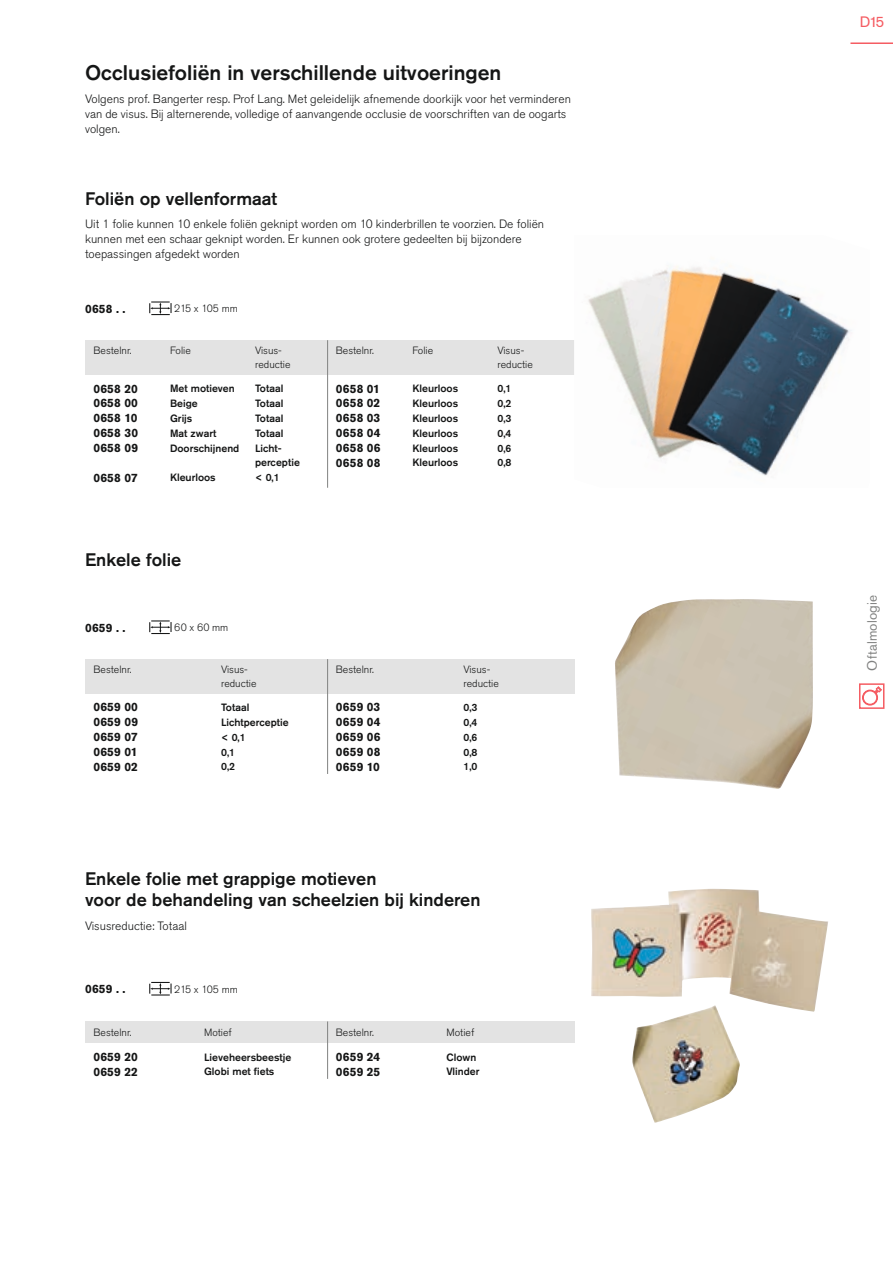
<style>
.page{position:relative;width:893px;height:1263px;background:#fff}
.page>*{position:absolute;margin:0;border:0;box-sizing:border-box;transform-origin:0 0}
.t1{font:500 21px "Akzidenz Grotesk Pro";color:#151616}
.t2{font:500 18px/21px "Akzidenz Grotesk Pro";color:#151616}
.t3{font:15px "Akzidenz Grotesk Pro";color:#f55c62}
.t4{font:13.5px "Akzidenz Grotesk Pro";letter-spacing:.01em;color:#818281}
.t5{font:300 12px/15px "Akzidenz Grotesk Pro";color:#151616}
.t6{font:700 12px "Akzidenz Grotesk Pro";letter-spacing:.02em;color:#151616}
.t7{font:500 10.5px/13.5px "Akzidenz Grotesk Pro";color:#151616}
.t8{font:300 10.5px/13.5px "Akzidenz Grotesk Pro";color:#151616}
</style>
<div class="page">
<div style="left:85px;top:340px;width:489px;height:34px;background:#e3e3e3"></div>
<hr style="left:327px;top:340px;width:1px;height:148px;background:#818281">
<div style="left:85px;top:659px;width:489px;height:34px;background:#e3e3e3"></div>
<hr style="left:327px;top:659px;width:1px;height:115px;background:#818281">
<div style="left:85px;top:1021px;width:489px;height:22px;background:#e3e3e3"></div>
<hr style="left:327px;top:1021px;width:1px;height:58px;background:#818281">
<img style="left:588px;top:266px;width:262px;height:210px">
<img style="left:615px;top:599px;width:198px;height:190px">
<img style="left:591px;top:889px;width:237px;height:123px">
<img style="left:632px;top:1005px;width:108px;height:118px">
<svg style="left:149px;top:301px;width:23px;height:14px"></svg>
<svg style="left:149px;top:620px;width:23px;height:14px"></svg>
<svg style="left:149px;top:982px;width:23px;height:13px"></svg>
<svg style="left:850px;top:42px;width:43px;height:667px"></svg>
<h1 class="t1" style="left:85px;top:59px;width:418px">Occlusiefoliën in verschillende uitvoeringen</h1>
<p class="t5" style="left:85px;top:91px;width:487px">Volgens prof. Bangerter resp. Prof Lang. Met geleidelijk afnemende doorkijk voor het verminderen van de visus. Bij alternerende, volledige of aanvangende occlusie de voorschriften van de oogarts volgen.</p>
<h2 class="t2" style="left:85px;top:188px;width:194px">Foliën op vellenformaat</h2>
<p class="t5" style="left:85px;top:217px;width:461px">Uit 1 folie kunnen 10 enkele foliën geknipt worden om 10 kinderbrillen te voorzien. De foliën kunnen met een schaar geknipt worden. Er kunnen ook grotere gedeelten bij bijzondere toepassingen afgedekt worden</p>
<p class="t6" style="left:85px;top:301px;width:42px">0658 . .</p>
<p class="t8" style="left:174px;top:302px;width:65px">215 x 105 mm</p>
<p class="t8" style="left:94px;top:344px;width:40px">Bestelnr.</p>
<p class="t8" style="left:170px;top:344px;width:22px">Folie</p>
<p class="t8" style="left:255px;top:344px;width:37px">Visus&shy;reductie</p>
<p class="t8" style="left:336px;top:344px;width:40px">Bestelnr.</p>
<p class="t8" style="left:412px;top:344px;width:22px">Folie</p>
<p class="t8" style="left:497px;top:344px;width:37px">Visus&shy;reductie</p>
<p class="t6" style="left:94px;top:380px;width:46px">0658 20</p>
<p class="t7" style="left:170px;top:381px;width:66px">Met motieven</p>
<p class="t7" style="left:255px;top:381px;width:30px">Totaal</p>
<p class="t6" style="left:336px;top:380px;width:46px">0658 01</p>
<p class="t7" style="left:412px;top:381px;width:47px">Kleurloos</p>
<p class="t7" style="left:497px;top:381px;width:15px">0,1</p>
<p class="t6" style="left:94px;top:395px;width:46px">0658 00</p>
<p class="t7" style="left:170px;top:396px;width:29px">Beige</p>
<p class="t7" style="left:255px;top:396px;width:30px">Totaal</p>
<p class="t6" style="left:336px;top:395px;width:46px">0658 02</p>
<p class="t7" style="left:412px;top:396px;width:47px">Kleurloos</p>
<p class="t7" style="left:497px;top:396px;width:15px">0,2</p>
<p class="t6" style="left:94px;top:410px;width:46px">0658 10</p>
<p class="t7" style="left:170px;top:411px;width:24px">Grijs</p>
<p class="t7" style="left:255px;top:411px;width:30px">Totaal</p>
<p class="t6" style="left:336px;top:410px;width:46px">0658 03</p>
<p class="t7" style="left:412px;top:411px;width:47px">Kleurloos</p>
<p class="t7" style="left:497px;top:411px;width:15px">0,3</p>
<p class="t6" style="left:94px;top:425px;width:46px">0658 30</p>
<p class="t7" style="left:170px;top:426px;width:48px">Mat zwart</p>
<p class="t7" style="left:255px;top:426px;width:30px">Totaal</p>
<p class="t6" style="left:336px;top:425px;width:46px">0658 04</p>
<p class="t7" style="left:412px;top:426px;width:47px">Kleurloos</p>
<p class="t7" style="left:497px;top:426px;width:15px">0,4</p>
<p class="t6" style="left:94px;top:440px;width:46px">0658 09</p>
<p class="t7" style="left:170px;top:442px;width:71px">Doorschijnend</p>
<p class="t7" style="left:255px;top:442px;width:46px">Licht&shy;perceptie</p>
<p class="t6" style="left:336px;top:440px;width:46px">0658 06</p>
<p class="t7" style="left:412px;top:441px;width:47px">Kleurloos</p>
<p class="t7" style="left:497px;top:441px;width:15px">0,6</p>
<p class="t6" style="left:336px;top:455px;width:46px">0658 08</p>
<p class="t7" style="left:412px;top:456px;width:47px">Kleurloos</p>
<p class="t7" style="left:497px;top:456px;width:15px">0,8</p>
<p class="t6" style="left:94px;top:470px;width:46px">0658 07</p>
<p class="t7" style="left:170px;top:471px;width:47px">Kleurloos</p>
<p class="t7" style="left:255px;top:471px;width:26px">&lt; 0,1</p>
<h2 class="t2" style="left:85px;top:549px;width:98px">Enkele folie</h2>
<p class="t6" style="left:85px;top:620px;width:42px">0659 . .</p>
<p class="t8" style="left:174px;top:621px;width:56px">60 x 60 mm</p>
<p class="t8" style="left:94px;top:663px;width:40px">Bestelnr.</p>
<p class="t8" style="left:221px;top:663px;width:37px">Visus&shy;reductie</p>
<p class="t8" style="left:336px;top:663px;width:40px">Bestelnr.</p>
<p class="t8" style="left:463px;top:663px;width:37px">Visus&shy;reductie</p>
<p class="t6" style="left:94px;top:699px;width:46px">0659 00</p>
<p class="t7" style="left:221px;top:700px;width:30px">Totaal</p>
<p class="t6" style="left:336px;top:699px;width:46px">0659 03</p>
<p class="t7" style="left:463px;top:700px;width:15px">0,3</p>
<p class="t6" style="left:94px;top:714px;width:46px">0659 09</p>
<p class="t7" style="left:221px;top:715px;width:69px">Lichtperceptie</p>
<p class="t6" style="left:336px;top:714px;width:46px">0659 04</p>
<p class="t7" style="left:463px;top:715px;width:15px">0,4</p>
<p class="t6" style="left:94px;top:729px;width:46px">0659 07</p>
<p class="t7" style="left:221px;top:730px;width:26px">&lt; 0,1</p>
<p class="t6" style="left:336px;top:729px;width:46px">0659 06</p>
<p class="t7" style="left:463px;top:730px;width:15px">0,6</p>
<p class="t6" style="left:94px;top:744px;width:46px">0659 01</p>
<p class="t7" style="left:221px;top:745px;width:15px">0,1</p>
<p class="t6" style="left:336px;top:744px;width:46px">0659 08</p>
<p class="t7" style="left:463px;top:745px;width:15px">0,8</p>
<p class="t6" style="left:94px;top:759px;width:46px">0659 02</p>
<p class="t7" style="left:221px;top:760px;width:15px">0,2</p>
<p class="t6" style="left:336px;top:759px;width:46px">0659 10</p>
<p class="t7" style="left:463px;top:760px;width:15px">1,0</p>
<h2 class="t2" style="left:85px;top:868px;width:397px">Enkele folie met grappige motieven<br>voor de behandeling van scheelzien bij kinderen</h2>
<p class="t5" style="left:85px;top:918px;width:103px">Visusreductie: Totaal</p>
<p class="t6" style="left:85px;top:981px;width:42px">0659 . .</p>
<p class="t8" style="left:174px;top:982px;width:65px">215 x 105 mm</p>
<p class="t8" style="left:94px;top:1025px;width:40px">Bestelnr.</p>
<p class="t8" style="left:204px;top:1025px;width:29px">Motief</p>
<p class="t8" style="left:336px;top:1025px;width:40px">Bestelnr.</p>
<p class="t8" style="left:446px;top:1025px;width:29px">Motief</p>
<p class="t6" style="left:94px;top:1049px;width:46px">0659 20</p>
<p class="t7" style="left:204px;top:1050px;width:89px">Lieveheersbeestje</p>
<p class="t6" style="left:336px;top:1049px;width:46px">0659 24</p>
<p class="t7" style="left:446px;top:1050px;width:31px">Clown</p>
<p class="t6" style="left:94px;top:1064px;width:46px">0659 22</p>
<p class="t7" style="left:204px;top:1065px;width:72px">Globi met fiets</p>
<p class="t6" style="left:336px;top:1064px;width:46px">0659 25</p>
<p class="t7" style="left:446px;top:1065px;width:35px">Vlinder</p>
<p class="t3" style="left:860px;top:12px;width:25px">D15</p>
<p class="t4" style="left:863px;top:670px;width:77px;rotate:-90deg">Oftalmologie</p>
</div>
